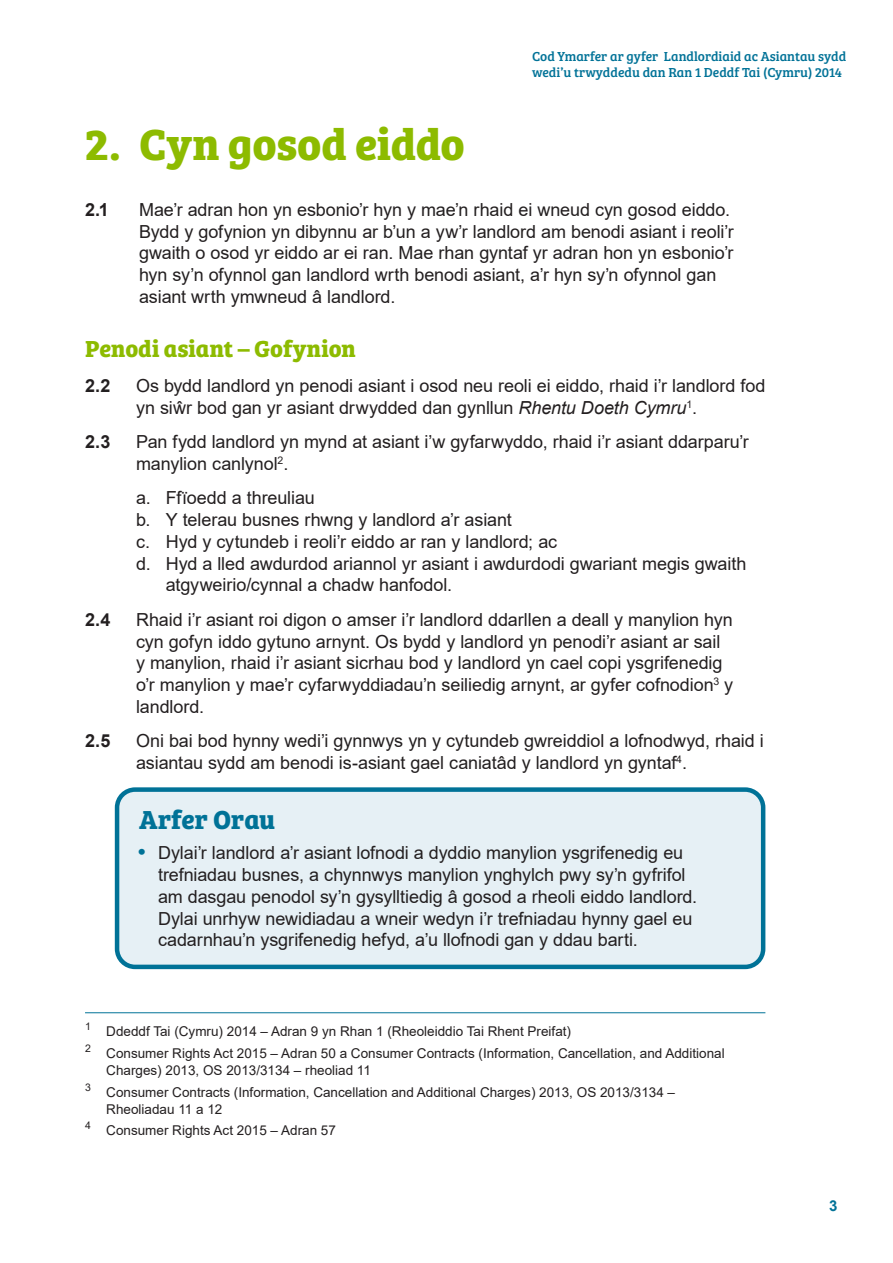
<style>
.page{position:relative;width:893px;height:1263px;background:#fff}
.page>*{position:absolute;margin:0;border:0;box-sizing:border-box;transform-origin:0 0}
.Heading{font:700 45px "Bree Serif";letter-spacing:-.005em;color:#8dbb00}
.Best_Practice_heading{font:700 27px "Bree Serif";color:#007297}
.Sub_heading{font:700 24px "Bree Serif";color:#8dbb00}
.Body_text{font:18px/21.8px "Arial";letter-spacing:-.005em;color:#231f20}
.Best_practice_box_text{font:18px/21.8px "Arial";letter-spacing:-.005em;color:#231f20}
.Body_text-2{font:700 18px "Arial";color:#231f20}
.t1{font:700 15px "Arial";color:#007297}
.Footnote{font:13.5px/17.2px "Arial";color:#231f20}
.t2{font:13.5px/16.2px "Bree Serif";color:#007297}
.s1{font-style:italic}
.s2{font-weight:700;font-size:21px;color:#007297}
</style>
<div class="page">
<div style="left:117px;top:790px;width:646px;height:177px;background:#e6f0f5;border-radius:18px"></div>
<div style="left:115px;top:787px;width:650px;height:182px;border:4px solid #007297;border-radius:18px"></div>
<hr style="left:85px;top:1012px;width:680px;height:1px;background:#007297">
<p class="t2" style="left:532px;top:47px;width:316px">Cod Ymarfer ar gyfer Landlordiaid ac Asiantau sydd wedi’u trwyddedu dan Ran 1 Deddf Tai (Cymru) 2014</p>
<h1 class="Heading" style="left:85px;top:109px;width:381px">2. Cyn gosod eiddo</h1>
<p class="Body_text-2" style="left:85px;top:197px;width:25px">2.1</p>
<p class="Body_text" style="left:139px;top:198px;width:596px">Mae’r adran hon yn esbonio’r hyn y mae’n rhaid ei wneud cyn gosod eiddo.<br>Bydd y gofynion yn dibynnu ar b’un a yw’r landlord am benodi asiant i reoli’r gwaith o osod yr eiddo ar ei ran. Mae rhan gyntaf yr adran hon yn esbonio’r hyn sy’n ofynnol gan landlord wrth benodi asiant, a’r hyn sy’n ofynnol gan asiant wrth ymwneud â landlord.</p>
<h1 class="Sub_heading" style="left:85px;top:330px;width:272px">Penodi asiant – Gofynion</h1>
<p class="Body_text-2" style="left:85px;top:373px;width:27px">2.2</p>
<p class="Body_text" style="left:136px;top:374px;width:631px">Os bydd landlord yn penodi asiant i osod neu reoli ei eiddo, rhaid i’r landlord fod yn siŵr bod gan yr asiant drwydded dan gynllun <span class="s1">Rhentu Doeth Cymru</span><sup>1</sup>.</p>
<p class="Body_text-2" style="left:85px;top:429px;width:27px">2.3</p>
<p class="Body_text" style="left:136px;top:431px;width:614px">Pan fydd landlord yn mynd at asiant i’w gyfarwyddo, rhaid i’r asiant ddarparu’r manylion canlynol<sup>2</sup>.</p>
<p class="Body_text" style="left:136px;top:487px;width:180px">a. Ffïoedd a threuliau</p>
<p class="Body_text" style="left:136px;top:509px;width:377px">b. Y telerau busnes rhwng y landlord a’r asiant</p>
<p class="Body_text" style="left:136px;top:530px;width:423px">c. Hyd y cytundeb i reoli’r eiddo ar ran y landlord; ac</p>
<p class="Body_text" style="left:136px;top:552px;width:612px">d. Hyd a lled awdurdod ariannol yr asiant i awdurdodi gwariant megis gwaith</p>
<p class="Body_text" style="left:166px;top:574px;width:288px">atgyweirio/cynnal a chadw hanfodol.</p>
<p class="Body_text-2" style="left:85px;top:607px;width:27px">2.4</p>
<p class="Body_text" style="left:136px;top:608px;width:599px">Rhaid i’r asiant roi digon o amser i’r landlord ddarllen a deall y manylion hyn cyn gofyn iddo gytuno arnynt. Os bydd y landlord yn penodi’r asiant ar sail y manylion, rhaid i’r asiant sicrhau bod y landlord yn cael copi ysgrifenedig o’r manylion y mae’r cyfarwyddiadau’n seiliedig arnynt, ar gyfer cofnodion<sup>3</sup> y landlord.</p>
<p class="Body_text-2" style="left:85px;top:728px;width:27px">2.5</p>
<p class="Body_text" style="left:136px;top:730px;width:629px">Oni bai bod hynny wedi’i gynnwys yn y cytundeb gwreiddiol a lofnodwyd, rhaid i asiantau sydd am benodi is-asiant gael caniatâd y landlord yn gyntaf<sup>4</sup>.</p>
<h2 class="Best_Practice_heading" style="left:139px;top:799px;width:138px">Arfer Orau</h2>
<p class="Best_practice_box_text" style="left:158px;top:842px;width:541px;text-indent:-20px"><span class="s2">•</span> Dylai’r landlord a’r asiant lofnodi a dyddio manylion ysgrifenedig eu trefniadau busnes, a chynnwys manylion ynghylch pwy sy’n gyfrifol am dasgau penodol sy’n gysylltiedig â gosod a rheoli eiddo landlord.<br>Dylai unrhyw newidiadau a wneir wedyn i’r trefniadau hynny gael eu cadarnhau’n ysgrifenedig hefyd, a’u llofnodi gan y ddau barti.</p>
<p class="Footnote" style="left:85px;top:1023px;width:488px"><sup>1</sup> Ddeddf Tai (Cymru) 2014 – Adran 9 yn Rhan 1 (Rheoleiddio Tai Rhent Preifat)</p>
<p class="Footnote" style="left:106px;top:1044px;width:620px;text-indent:-21px"><sup>2</sup> Consumer Rights Act 2015 – Adran 50 a Consumer Contracts (Information, Cancellation, and Additional<br>Charges) 2013, OS 2013/3134 – rheoliad 11</p>
<p class="Footnote" style="left:106px;top:1083px;width:570px;text-indent:-21px"><sup>3</sup> Consumer Contracts (Information, Cancellation and Additional Charges) 2013, OS 2013/3134 –<br>Rheoliadau 11 a 12</p>
<p class="Footnote" style="left:85px;top:1122px;width:252px"><sup>4</sup> Consumer Rights Act 2015 – Adran 57</p>
<p class="t1" style="left:829px;top:1195px;width:10px">3</p>
</div>
